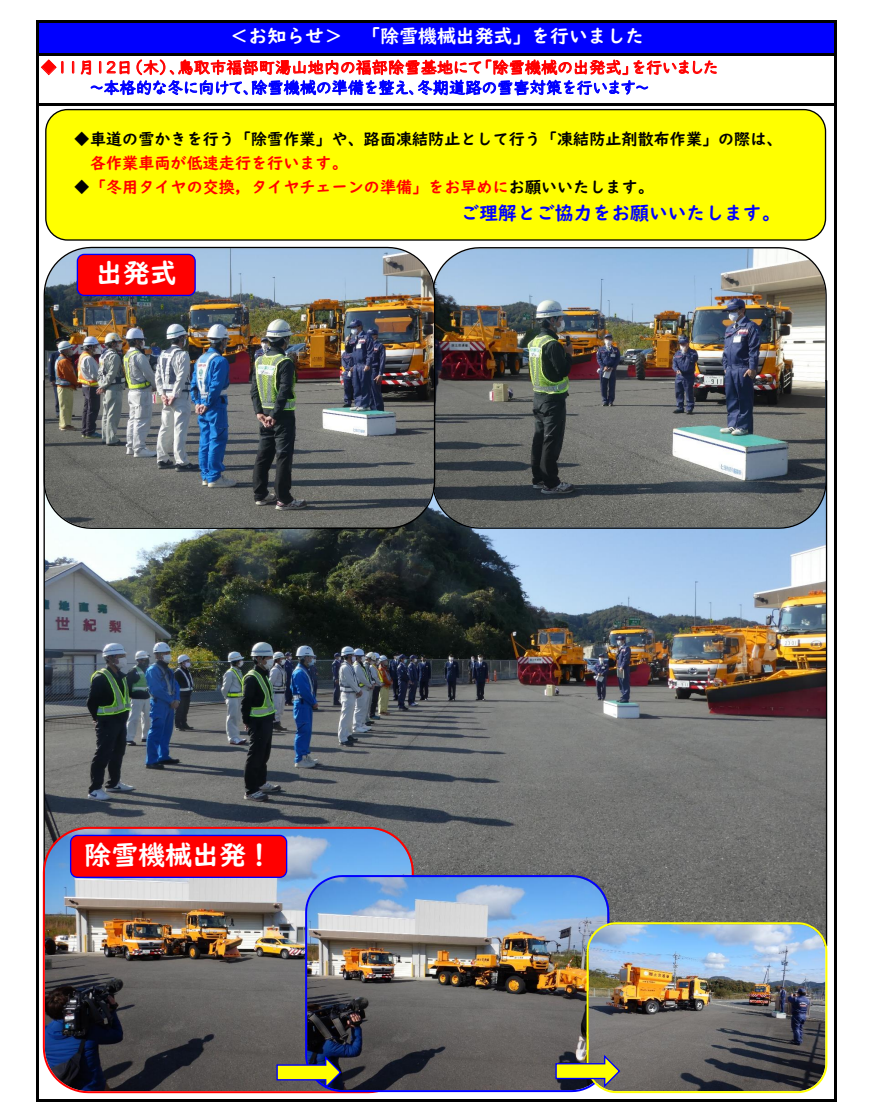
<style>
.page{position:relative;width:875px;height:1119px;background:#fff}
.page>*{position:absolute;margin:0;border:0;box-sizing:border-box;transform-origin:0 0}
.t1{font:26.86px "UD Digi Kyokasho NP B";color:#fff}
.t2{font:18.81px "UD Digi Kyokasho NP B";color:#fff}
.t3{font:18.81px "UD Digi Kyokasho NP B";color:#00f}
.t4{font:16.1px "UD Digi Kyokasho NP B";color:#f00}
.t5{font:16.1px "UD Digi Kyokasho NK R";letter-spacing:.01em;color:#f00}
.t6{font:16.1px "UD Digi Kyokasho NP B";color:#000}
.t7{font:16.1px "UD Digi Kyokasho NK R";letter-spacing:.01em;color:#00f}
.s1{color:#000}
</style>
<div class="page">
<div style="left:38px;top:22px;width:798px;height:32px;background:#00f"></div>
<svg style="left:41px;top:59px;width:23px;height:16px"></svg>
<svg style="left:72px;top:61px;width:2px;height:13px"></svg>
<svg style="left:81px;top:55px;width:636px;height:41px"></svg>
<hr style="left:36px;top:20px;width:3px;height:1081px;background:#000">
<hr style="left:834px;top:23px;width:3px;height:1078px;background:#000">
<hr style="left:39px;top:20px;width:798px;height:3px;background:#000">
<hr style="left:39px;top:53px;width:798px;height:2px;background:#000">
<hr style="left:39px;top:103px;width:798px;height:3px;background:#000">
<hr style="left:39px;top:1098px;width:798px;height:3px;background:#000">
<div style="left:45px;top:109px;width:781px;height:132px;background:#ff0;border:1px solid #000;border-radius:22px"></div>
<img style="left:46px;top:529px;width:779px;height:392px">
<img style="left:436px;top:247px;width:391px;height:282px">
<img style="left:43px;top:246px;width:393px;height:283px">
<img style="left:42px;top:825px;width:373px;height:269px">
<img style="left:304px;top:874px;width:306px;height:219px">
<img style="left:586px;top:921px;width:242px;height:173px">
<div style="left:77px;top:254px;width:119px;height:42px;background:#f00;border:1px solid #00f;border-radius:7px"></div>
<div style="left:70px;top:834px;width:217px;height:44px;background:#f00;border:1px solid #00f;border-radius:7px"></div>
<svg style="left:555px;top:1053px;width:66px;height:36px;background:#8b8a49"></svg>
<svg style="left:276px;top:1054px;width:66px;height:36px;background:#787945"></svg>
<p class="t2" style="left:230px;top:25px;width:416px">＜お知らせ＞　「除雪機械出発式」を行いました</p>
<p class="t5" style="left:41px;top:58px;width:679px">◆１１月１２日（木）、鳥取市福部町湯山地内の福部除雪基地にて「除雪機械の出発式」を行いました</p>
<p class="t7" style="left:90px;top:78px;width:560px">～本格的な冬に向けて、除雪機械の準備を整え、冬期道路の雪害対策を行います～</p>
<p class="t6" style="left:74px;top:129px;width:710px">◆車道の雪かきを行う「除雪作業」や、路面凍結防止として行う「凍結防止剤散布作業」の際は、</p>
<p class="t4" style="left:90px;top:153px;width:259px">各作業車両が低速走行を行います。</p>
<p class="t4" style="left:74px;top:177px;width:581px"><span class="s1">◆</span>「冬用タイヤの交換，タイヤチェーンの準備」をお早めに<span class="s1">お願いいたします。</span></p>
<p class="t3" style="left:461px;top:202px;width:322px">ご理解とご協力をお願いいたします。</p>
<h1 class="t1" style="left:96px;top:257px;width:82px">出発式</h1>
<h1 class="t1" style="left:85px;top:838px;width:190px">除雪機械出発！</h1>
</div>
